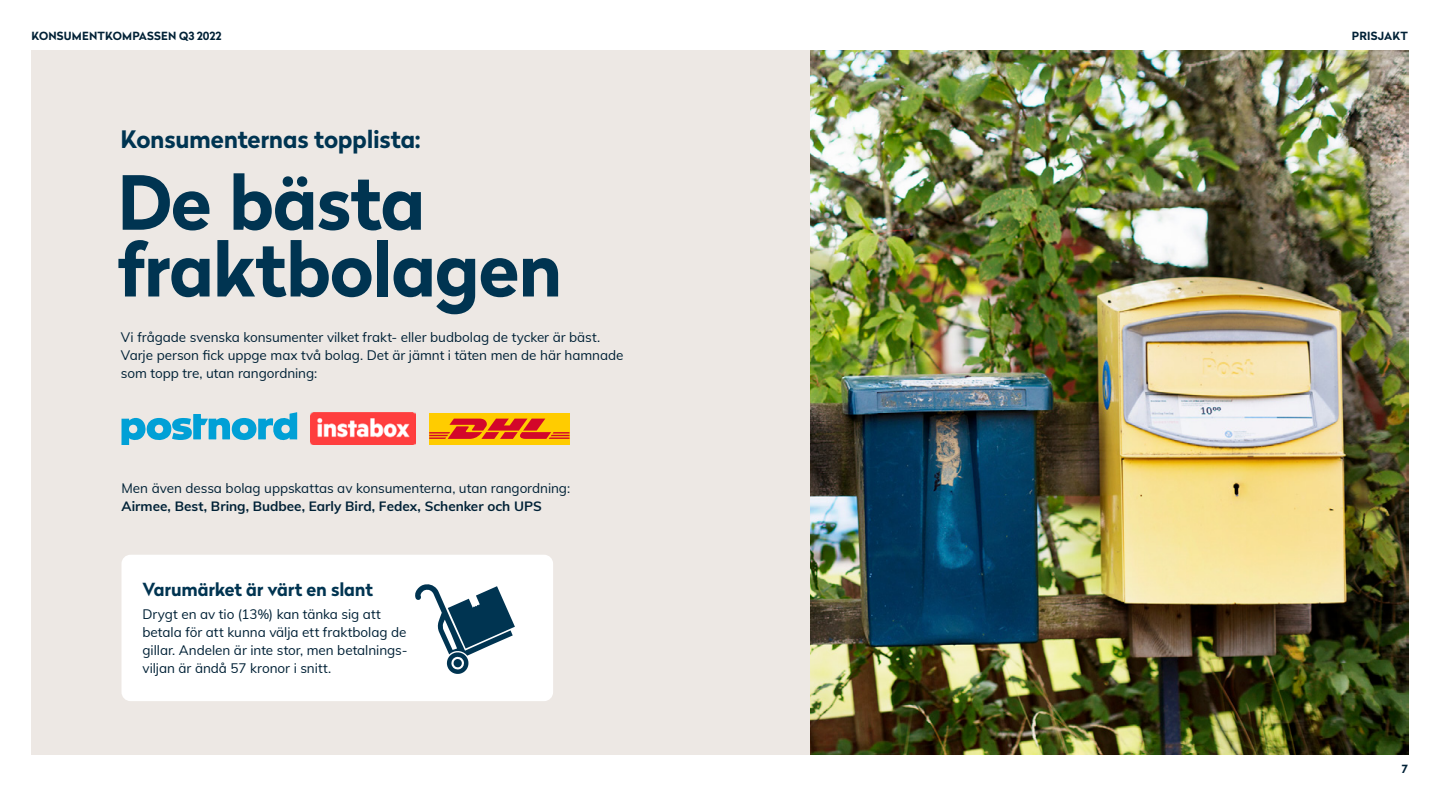
<style>
.page{position:relative;width:1440px;height:810px;background:#fff}
.page>*{position:absolute;margin:0;border:0;box-sizing:border-box;transform-origin:0 0}
.Stora_rubriker{font:700 74.25px "Radikal";letter-spacing:-.02em;color:#003451}
.Stora_rubriker-2{font:700 24px "Radikal";letter-spacing:-.01em;color:#003451}
.Stora_rubriker-3{font:700 18px "Radikal";letter-spacing:-.015em;color:#003451}
.Stora_rubriker-4{font:13.5px/18px "Muli";letter-spacing:-.005em;color:#002136}
.Stora_rubriker-5{font:700 13.5px "Muli";color:#002136}
.t1{font:700 11.25px "Radikal";letter-spacing:.02em;color:#002136}
</style>
<div class="page">
<div style="left:31px;top:50px;width:833px;height:704px;background:#ede8e4"></div>
<img style="left:810px;top:50px;width:598px;height:704px">
<div style="left:122px;top:555px;width:431px;height:146px;background:#fff;border-radius:9px"></div>
<img style="left:310px;top:413px;width:105px;height:32px">
<svg style="left:122px;top:413px;width:175px;height:32px"></svg>
<div style="left:429px;top:413px;width:141px;height:32px;background:#fc0"></div>
<svg style="left:429px;top:419px;width:141px;height:20px"></svg>
<svg style="left:415px;top:584px;width:100px;height:90px"></svg>
<p class="t1" style="left:31px;top:28px;width:192px">KONSUMENTKOMPASSEN Q3 2022</p>
<p class="t1" style="left:1352px;top:28px;width:58px">PRISJAKT</p>
<p class="Stora_rubriker-2" style="left:121px;top:121px;width:302px">Konsumenternas topplista:</p>
<p class="Stora_rubriker" style="left:117px;top:148px;width:310px">De bästa</p>
<p class="Stora_rubriker" style="left:117px;top:215px;width:447px">fraktbolagen</p>
<p class="Stora_rubriker-4" style="left:121px;top:327px;width:504px">Vi frågade svenska konsumenter vilket frakt- eller budbolag de tycker är bäst.<br>Varje person fick uppge max två bolag. Det är jämnt i täten men de här hamnade som topp tre, utan rangordning:</p>
<p class="Stora_rubriker-4" style="left:122px;top:479px;width:450px">Men även dessa bolag uppskattas av konsumenterna, utan rangordning:</p>
<p class="Stora_rubriker-5" style="left:122px;top:497px;width:422px">Airmee, Best, Bring, Budbee, Early Bird, Fedex, Schenker och UPS</p>
<p class="Stora_rubriker-3" style="left:142px;top:576px;width:232px">Varumärket är värt en slant</p>
<p class="Stora_rubriker-4" style="left:142px;top:605px;width:267px">Drygt en av tio (13%) kan tänka sig att betala för att kunna välja ett fraktbolag de gillar. Andelen är inte stor, men betalnings&shy;viljan är ändå 57 kronor i snitt.</p>
<p class="t1" style="left:1402px;top:761px;width:8px">7</p>
</div>
